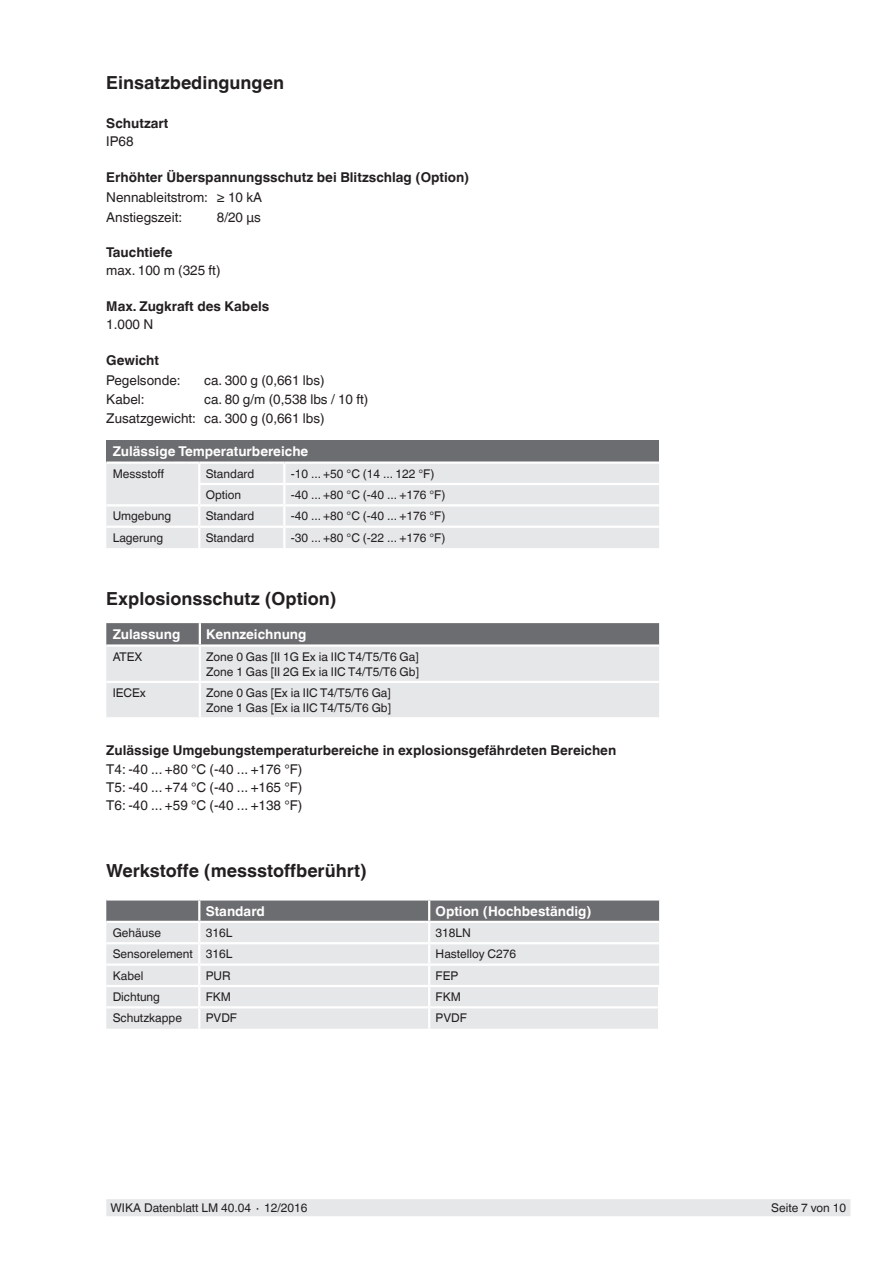
<style>
.page{position:relative;width:893px;height:1263px;background:#fff}
.page>*{position:absolute;margin:0;border:0;box-sizing:border-box;transform-origin:0 0}
.t1{font:700 18px "Helvetica World";color:#231f20}
.t2{font:13.5px/19.2px "Helvetica World";color:#231f20}
.t3{font:700 13.5px "Helvetica World";color:#231f20}
.t4{font:700 13.5px "Helvetica World";color:#fff}
.t5{font:12px/15px "Helvetica World";color:#231f20}
</style>
<div class="page">
<div style="left:106px;top:1199px;width:744px;height:17px;background:#e6e7e9"></div>
<div style="left:106px;top:440px;width:553px;height:23px;background:#6c6d70"></div>
<div style="left:106px;top:464px;width:553px;height:84px;background:#e6e7e9"></div>
<hr style="left:106px;top:461px;width:93px;height:3px;background:#fff">
<hr style="left:199px;top:461px;width:85px;height:3px;background:#fff">
<hr style="left:284px;top:461px;width:375px;height:3px;background:#fff">
<hr style="left:198px;top:483px;width:86px;height:2px;background:#fff">
<svg style="left:198px;top:464px;width:2px;height:40px"></svg>
<hr style="left:284px;top:483px;width:375px;height:2px;background:#fff">
<svg style="left:283px;top:464px;width:2px;height:40px"></svg>
<hr style="left:106px;top:504px;width:93px;height:2px;background:#fff">
<hr style="left:199px;top:504px;width:85px;height:2px;background:#fff">
<hr style="left:198px;top:506px;width:2px;height:20px;background:#fff">
<hr style="left:284px;top:504px;width:375px;height:2px;background:#fff">
<hr style="left:283px;top:506px;width:2px;height:20px;background:#fff">
<hr style="left:106px;top:526px;width:93px;height:2px;background:#fff">
<hr style="left:199px;top:526px;width:85px;height:2px;background:#fff">
<hr style="left:198px;top:528px;width:2px;height:20px;background:#fff">
<hr style="left:284px;top:526px;width:375px;height:2px;background:#fff">
<hr style="left:283px;top:528px;width:2px;height:20px;background:#fff">
<svg style="left:106px;top:623px;width:553px;height:94px;background:#c9cacc"></svg>
<hr style="left:199px;top:647px;width:2px;height:34px;background:#fff">
<hr style="left:106px;top:681px;width:94px;height:2px;background:#fff">
<hr style="left:200px;top:681px;width:459px;height:2px;background:#fff">
<hr style="left:199px;top:683px;width:2px;height:34px;background:#fff">
<hr style="left:199px;top:623px;width:2px;height:21px;background:#fff">
<hr style="left:106px;top:644px;width:94px;height:3px;background:#fff">
<hr style="left:200px;top:644px;width:459px;height:3px;background:#fff">
<div style="left:106px;top:1008px;width:552px;height:21px;background:#e6e7e9"></div>
<svg style="left:106px;top:899px;width:554px;height:107px;background:#d1d2d4"></svg>
<hr style="left:198px;top:1008px;width:2px;height:21px;background:#fff">
<hr style="left:428px;top:1008px;width:2px;height:21px;background:#fff">
<h1 class="t1" style="left:106px;top:73px;width:179px">Einsatzbedingungen</h1>
<p class="t3" style="left:106px;top:116px;width:64px">Schutzart</p>
<p class="t2" style="left:106px;top:132px;width:29px">IP68</p>
<p class="t3" style="left:106px;top:170px;width:364px">Erhöhter Überspannungsschutz bei Blitzschlag (Option)</p>
<p class="t2" style="left:106px;top:188px;width:157px">Nennableitstrom: ≥ 10 kA<br>Anstiegszeit:</p>
<p class="t2" style="left:217px;top:207px;width:46px">8/20 μs</p>
<p class="t3" style="left:106px;top:244px;width:68px">Tauchtiefe</p>
<p class="t2" style="left:106px;top:260px;width:116px">max. 100 m (325 ft)</p>
<p class="t3" style="left:106px;top:298px;width:165px">Max. Zugkraft des Kabels</p>
<p class="t2" style="left:106px;top:314px;width:48px">1.000 N</p>
<p class="t3" style="left:106px;top:352px;width:54px">Gewicht</p>
<p class="t2" style="left:106px;top:370px;width:76px">Pegelsonde:</p>
<p class="t2" style="left:204px;top:370px;width:122px">ca. 300 g (0,661 lbs)</p>
<p class="t2" style="left:106px;top:390px;width:40px">Kabel:</p>
<p class="t2" style="left:106px;top:390px;width:264px;text-indent:98px">ca. 80 g/m (0,538 lbs / 10 ft)<br>Zusatzgewicht: ca. 300 g (0,661 lbs)</p>
<p class="t4" style="left:113px;top:444px;width:197px">Zulässige Temperaturbereiche</p>
<p class="t5" style="left:113px;top:466px;width:53px">Messstoff</p>
<p class="t5" style="left:206px;top:466px;width:50px">Standard</p>
<p class="t5" style="left:291px;top:466px;width:145px">-10 ... +50 °C (14 ... 122 °F)</p>
<p class="t5" style="left:206px;top:487px;width:37px">Option</p>
<p class="t5" style="left:291px;top:487px;width:156px">-40 ... +80 °C (-40 ... +176 °F)</p>
<p class="t5" style="left:113px;top:509px;width:60px">Umgebung</p>
<p class="t5" style="left:206px;top:509px;width:50px">Standard</p>
<p class="t5" style="left:291px;top:509px;width:156px">-40 ... +80 °C (-40 ... +176 °F)</p>
<p class="t5" style="left:113px;top:530px;width:52px">Lagerung</p>
<p class="t5" style="left:206px;top:530px;width:50px">Standard</p>
<p class="t5" style="left:291px;top:530px;width:156px">-30 ... +80 °C (-22 ... +176 °F)</p>
<h1 class="t1" style="left:106px;top:588px;width:232px">Explosionsschutz (Option)</h1>
<p class="t4" style="left:113px;top:627px;width:69px">Zulassung</p>
<p class="t4" style="left:206px;top:627px;width:102px">Kennzeichnung</p>
<p class="t5" style="left:113px;top:649px;width:31px">ATEX</p>
<p class="t5" style="left:206px;top:649px;width:214px">Zone 0 Gas [II 1G Ex ia IIC T4/T5/T6 Ga]<br>Zone 1 Gas [II 2G Ex ia IIC T4/T5/T6 Gb]</p>
<p class="t5" style="left:113px;top:685px;width:35px">IECEx</p>
<p class="t5" style="left:206px;top:685px;width:186px">Zone 0 Gas [Ex ia IIC T4/T5/T6 Ga]<br>Zone 1 Gas [Ex ia IIC T4/T5/T6 Gb]</p>
<p class="t3" style="left:106px;top:743px;width:511px">Zulässige Umgebungstemperaturbereiche in explosionsgefährdeten Bereichen</p>
<p class="t2" style="left:106px;top:760px;width:198px;line-height:18.1px;text-align:justify">T4: -40 ... +80 °C (-40 ... +176 °F)<br>T5: -40 ... +74 °C (-40 ... +165 °F)<br>T6: -40 ... +59 °C (-40 ... +138 °F)</p>
<h1 class="t1" style="left:106px;top:860px;width:262px">Werkstoffe (messstoffberührt)</h1>
<p class="t4" style="left:206px;top:903px;width:61px">Standard</p>
<p class="t4" style="left:436px;top:903px;width:157px">Option (Hochbeständig)</p>
<p class="t5" style="left:113px;top:925px;width:50px">Gehäuse</p>
<p class="t5" style="left:206px;top:925px;width:28px">316L</p>
<p class="t5" style="left:436px;top:925px;width:37px">318LN</p>
<p class="t5" style="left:113px;top:946px;width:121px">Sensorelement 316L</p>
<p class="t5" style="left:436px;top:946px;width:82px">Hastelloy C276</p>
<p class="t5" style="left:113px;top:968px;width:32px">Kabel</p>
<p class="t5" style="left:206px;top:968px;width:26px">PUR</p>
<p class="t5" style="left:436px;top:968px;width:24px">FEP</p>
<p class="t5" style="left:113px;top:989px;width:49px">Dichtung</p>
<p class="t5" style="left:206px;top:989px;width:27px">FKM</p>
<p class="t5" style="left:436px;top:989px;width:27px">FKM</p>
<p class="t5" style="left:113px;top:1011px;width:71px">Schutzkappe</p>
<p class="t5" style="left:206px;top:1011px;width:33px">PVDF</p>
<p class="t5" style="left:436px;top:1011px;width:33px">PVDF</p>
<p class="t5" style="left:111px;top:1200px;width:199px">WIKA Datenblatt LM 40.04 ∙ 12/2016</p>
<p class="t5" style="left:771px;top:1200px;width:77px">Seite 7 von 10</p>
</div>
